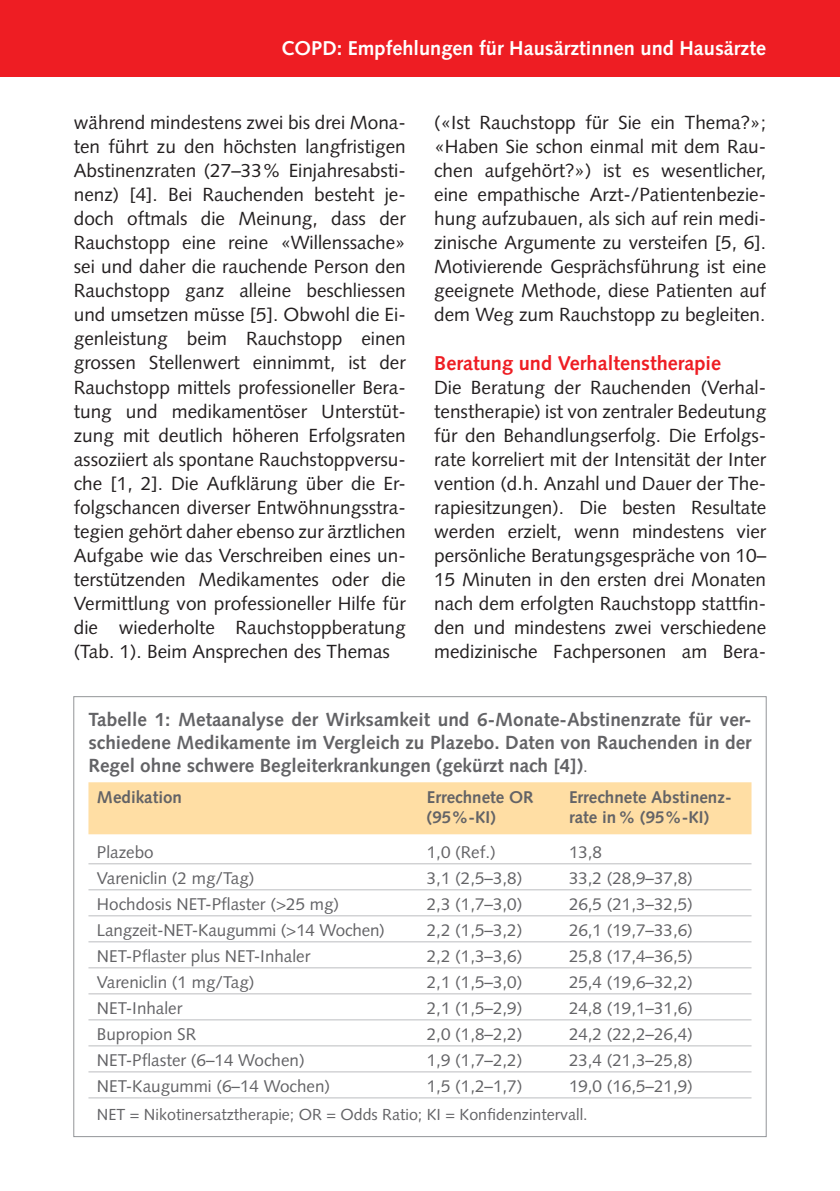
<style>
.page{position:relative;width:840px;height:1191px;background:#fff}
.page>*{position:absolute;margin:0;border:0;box-sizing:border-box;transform-origin:0 0}
.t1{font:700 20px "Syntax";color:#fff}
.t2{font:700 20px "Syntax";color:#ee1d23}
.t3{font:19px/24px "Syntax";color:#231f20;text-align:justify}
.t4{font:700 19px/23px "Syntax";color:#636366;text-align:justify}
.t5{font:17px "Syntax";color:#636366}
.t6{font:700 17px "Syntax";color:#636366}
.t7{font:16px "Syntax";color:#636366}
.s1{font-weight:400;font-size:17px}
</style>
<div class="page">
<div style="left:0;top:0;width:839px;height:77px;background:#ee1d23"></div>
<div style="left:88px;top:782px;width:663px;height:52px;background:#ffdea4"></div>
<hr style="left:88px;top:863px;width:663px;height:1px;background:#bcbdc0">
<hr style="left:88px;top:889px;width:663px;height:1px;background:#bcbdc0">
<hr style="left:88px;top:915px;width:663px;height:1px;background:#bcbdc0">
<hr style="left:88px;top:941px;width:663px;height:1px;background:#bcbdc0">
<hr style="left:88px;top:967px;width:663px;height:1px;background:#bcbdc0">
<hr style="left:88px;top:993px;width:663px;height:1px;background:#bcbdc0">
<hr style="left:88px;top:1019px;width:663px;height:1px;background:#bcbdc0">
<hr style="left:88px;top:1045px;width:663px;height:1px;background:#bcbdc0">
<hr style="left:88px;top:1071px;width:663px;height:1px;background:#bcbdc0">
<hr style="left:88px;top:1097px;width:663px;height:1px;background:#bcbdc0">
<p class="t1" style="left:281px;top:36px;width:486px">COPD: Empfehlungen für Hausärztinnen und Hausärzte</p>
<p class="t3" style="left:74px;top:111px;width:333px">während mindestens zwei bis drei Mona&shy;ten führt zu den höchsten langfristigen Abstinenzraten (27–33% Einjahresabsti&shy;nenz) [4]. Bei Rauchenden besteht je&shy;doch oftmals die Meinung, dass der Rauchstopp eine reine «Willenssache» sei und daher die rauchende Person den Rauchstopp ganz alleine beschliessen und umsetzen müsse [5]. Obwohl die Ei&shy;genleistung beim Rauchstopp einen grossen Stellenwert einnimmt, ist der Rauchstopp mittels professioneller Bera&shy;tung und medikamentöser Unterstüt&shy;zung mit deutlich höheren Erfolgsraten assoziiert als spontane Rauchstoppversu&shy;che [1, 2]. Die Aufklärung über die Er&shy;folgschancen diverser Entwöhnungsstra&shy;tegien gehört daher ebenso zur ärztlichen Aufgabe wie das Verschreiben eines un&shy;terstützenden Medikamentes oder die Vermittlung von professioneller Hilfe für die wiederholte Rauchstoppberatung (Tab. 1). Beim Ansprechen des Themas</p>
<p class="t3" style="left:434px;top:111px;width:333px">(«Ist Rauchstopp für Sie ein Thema?»; «Haben Sie schon einmal mit dem Rau&shy;chen aufgehört?») ist es wesentlicher, eine empathische Arzt-/Patientenbezie&shy;hung aufzubauen, als sich auf rein medi&shy;zinische Argumente zu versteifen [5, 6].<br>Motivierende Gesprächsführung ist eine geeignete Methode, diese Patienten auf dem Weg zum Rauchstopp zu begleiten.</p>
<p class="t2" style="left:434px;top:351px;width:288px">Beratung und Verhaltenstherapie</p>
<p class="t3" style="left:434px;top:375px;width:333px">Die Beratung der Rauchenden (Verhal&shy;tenstherapie) ist von zentraler Bedeutung für den Behandlungserfolg. Die Erfolgs&shy;rate korreliert mit der Intensität der Inter vention (d.h. Anzahl und Dauer der The&shy;rapiesitzungen). Die besten Resultate werden erzielt, wenn mindestens vier persönliche Beratungsgespräche von 10– 15 Minuten in den ersten drei Monaten nach dem erfolgten Rauchstopp stattfin&shy;den und mindestens zwei verschiedene medizinische Fachpersonen am Bera-</p>
<p class="t4" style="left:88px;top:708px;width:664px">Tabelle 1: Metaanalyse der Wirksamkeit und 6-Monate-Abstinenzrate für ver&shy;schiedene Medikamente im Vergleich zu Plazebo. Daten von Rauchenden in der Regel ohne schwere Begleiterkrankungen (gekürzt nach [4])<span class="s1">.</span></p>
<p class="t6" style="left:97px;top:787px;width:87px">Medikation</p>
<p class="t6" style="left:426px;top:787px;width:108px">Errechnete OR</p>
<p class="t6" style="left:568px;top:787px;width:164px">Errechnete Abstinenz-</p>
<p class="t6" style="left:426px;top:807px;width:70px">(95%-KI)</p>
<p class="t6" style="left:568px;top:807px;width:142px">rate in% (95%-KI)</p>
<p class="t5" style="left:97px;top:841px;width:58px">Plazebo</p>
<p class="t5" style="left:426px;top:841px;width:70px">1,0 (Ref.)</p>
<p class="t5" style="left:568px;top:841px;width:35px">13,8</p>
<p class="t5" style="left:97px;top:867px;width:159px">Vareniclin (2 mg/Tag)</p>
<p class="t5" style="left:426px;top:867px;width:97px">3,1 (2,5–3,8)</p>
<p class="t5" style="left:568px;top:867px;width:125px">33,2 (28,9–37,8)</p>
<p class="t5" style="left:97px;top:893px;width:243px">Hochdosis NET-Pflaster (&gt;25 mg)</p>
<p class="t5" style="left:426px;top:893px;width:97px">2,3 (1,7–3,0)</p>
<p class="t5" style="left:568px;top:893px;width:125px">26,5 (21,3–32,5)</p>
<p class="t5" style="left:97px;top:919px;width:289px">Langzeit-NET-Kaugummi (&gt;14 Wochen)</p>
<p class="t5" style="left:426px;top:919px;width:97px">2,2 (1,5–3,2)</p>
<p class="t5" style="left:568px;top:919px;width:125px">26,1 (19,7–33,6)</p>
<p class="t5" style="left:97px;top:945px;width:215px">NET-Pflaster plus NET-Inhaler</p>
<p class="t5" style="left:426px;top:945px;width:97px">2,2 (1,3–3,6)</p>
<p class="t5" style="left:568px;top:945px;width:125px">25,8 (17,4–36,5)</p>
<p class="t5" style="left:97px;top:971px;width:159px">Vareniclin (1 mg/Tag)</p>
<p class="t5" style="left:426px;top:971px;width:97px">2,1 (1,5–3,0)</p>
<p class="t5" style="left:568px;top:971px;width:125px">25,4 (19,6–32,2)</p>
<p class="t5" style="left:97px;top:997px;width:87px">NET-Inhaler</p>
<p class="t5" style="left:426px;top:997px;width:97px">2,1 (1,5–2,9)</p>
<p class="t5" style="left:568px;top:997px;width:125px">24,8 (19,1–31,6)</p>
<p class="t5" style="left:97px;top:1023px;width:101px">Bupropion SR</p>
<p class="t5" style="left:426px;top:1023px;width:97px">2,0 (1,8–2,2)</p>
<p class="t5" style="left:568px;top:1023px;width:125px">24,2 (22,2–26,4)</p>
<p class="t5" style="left:97px;top:1049px;width:209px">NET-Pflaster (6–14 Wochen)</p>
<p class="t5" style="left:426px;top:1049px;width:97px">1,9 (1,7–2,2)</p>
<p class="t5" style="left:568px;top:1049px;width:125px">23,4 (21,3–25,8)</p>
<p class="t5" style="left:97px;top:1075px;width:235px">NET-Kaugummi (6–14 Wochen)</p>
<p class="t5" style="left:426px;top:1075px;width:97px">1,5 (1,2–1,7)</p>
<p class="t5" style="left:568px;top:1075px;width:125px">19,0 (16,5–21,9)</p>
<p class="t7" style="left:97px;top:1105px;width:492px">NET = Nikotinersatztherapie; OR = Odds Ratio; KI = Konfidenzintervall.</p>
</div>
